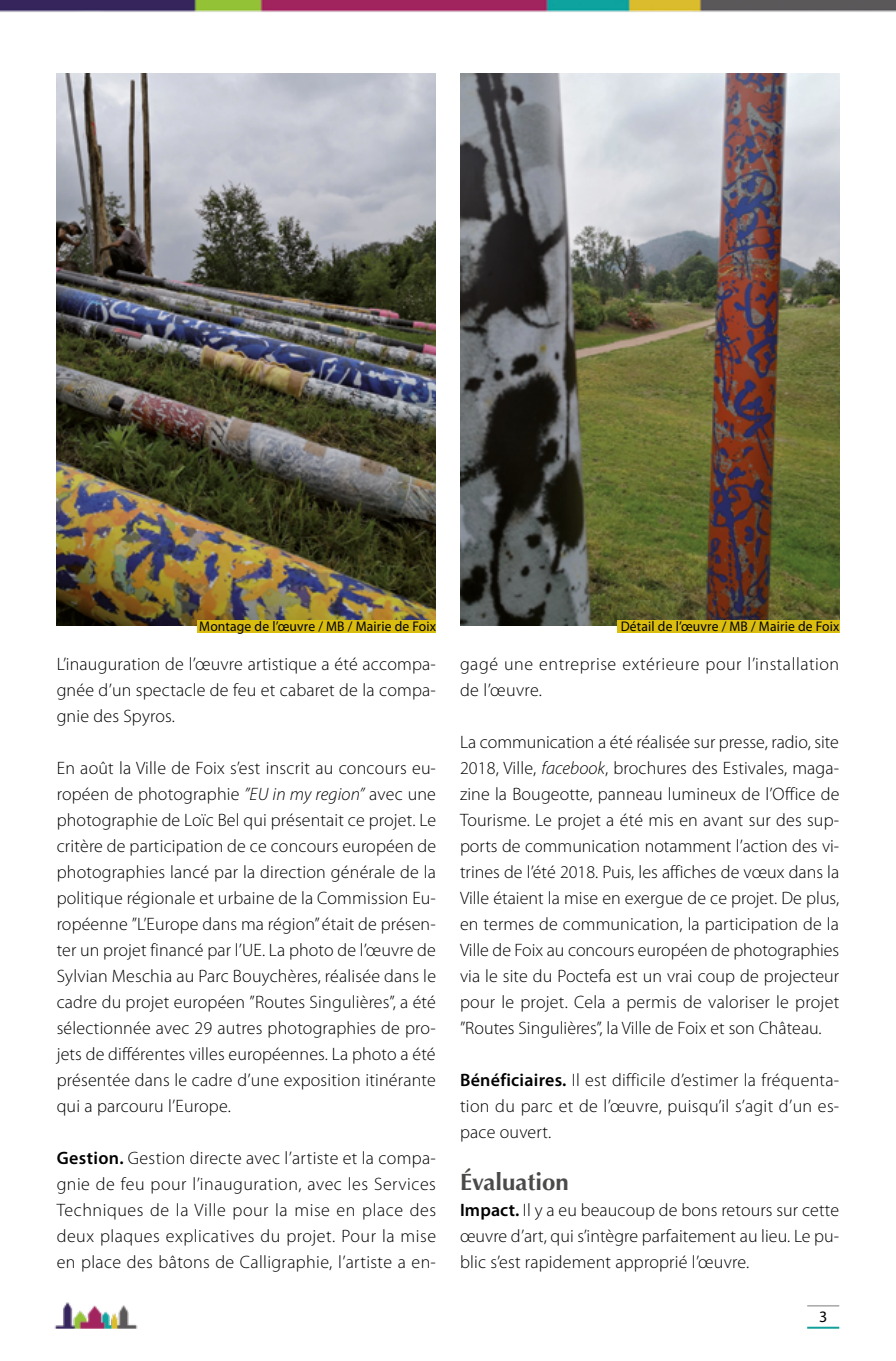
<style>
.page{position:relative;width:896px;height:1361px;background:#fff}
.page>*{position:absolute;margin:0;border:0;box-sizing:border-box;transform-origin:0 0}
._01_Titolar_2{font:700 24px "Optima";color:#4a4a49}
._02_text_general{font:300 18px/26px "Myriad Pro";letter-spacing:.01em;color:#000;text-align:justify}
._02_text_general-2{font:300 18px/26px "Myriad Pro";letter-spacing:.03em;color:#000}
.t1{font:16px "Myriad Pro";color:#000}
._03_peus_de_foto{font:14px "Myriad Pro";letter-spacing:.01em;color:#000}
.s1{font-style:italic}
.s2{font-weight:600}
</style>
<div class="page">
<img style="left:54px;top:1302px;width:84px;height:26px">
<hr style="left:807px;top:1305px;width:32px;height:1px;background:#7c7b7b">
<hr style="left:807px;top:1326px;width:32px;height:2px;background:#12a19a">
<img style="left:0;top:0;width:896px;height:12px">
<img style="left:57px;top:74px;width:379px;height:551px">
<div style="left:197px;top:620px;width:239px;height:12px;background:#dbbd0f"></div>
<img style="left:460px;top:74px;width:379px;height:551px">
<div style="left:617px;top:620px;width:222px;height:12px;background:#dbbd0f"></div>
<p class="_03_peus_de_foto" style="left:199px;top:617px;width:238px">Montage de l’œuvre / MB / Mairie de Foix</p>
<p class="_03_peus_de_foto" style="left:621px;top:617px;width:220px">Détail de l’œuvre / MB / Mairie de Foix</p>
<p class="_02_text_general" style="left:57px;top:651px;width:381px">L’inauguration de l’œuvre artistique a été accompa&shy;gnée d’un spectacle de feu et cabaret de la compa&shy;gnie des Spyros.</p>
<p class="_02_text_general" style="left:57px;top:755px;width:381px">En août la Ville de Foix s’est inscrit au concours eu&shy;ropéen de photographie <span class="s1">”EU in my region”</span> avec une photographie de Loïc Bel qui présentait ce projet. Le critère de participation de ce concours européen de photographies lancé par la direction générale de la politique régionale et urbaine de la Commission Eu&shy;ropéenne ”L’Europe dans ma région” était de présen&shy;ter un projet financé par l’UE. La photo de l’œuvre de Sylvian Meschia au Parc Bouychères, réalisée dans le cadre du projet européen ”Routes Singulières”, a été sélectionnée avec 29 autres photographies de pro&shy;jets de différentes villes européennes. La photo a été présentée dans le cadre d’une exposition itinérante qui a parcouru l’Europe.</p>
<p class="_02_text_general" style="left:57px;top:1145px;width:381px"><span class="s2">Gestion.</span> Gestion directe avec l’artiste et la compa&shy;gnie de feu pour l’inauguration, avec les Services Techniques de la Ville pour la mise en place des deux plaques explicatives du projet. Pour la mise en place des bâtons de Calligraphie, l’artiste a en-</p>
<p class="_02_text_general-2" style="left:460px;top:651px;width:381px">gagé une entreprise extérieure pour l’installation de l’œuvre.</p>
<p class="_02_text_general" style="left:460px;top:729px;width:381px">La communication a été réalisée sur presse, radio, site 2018, Ville, <span class="s1">facebook</span>, brochures des Estivales, maga&shy;zine la Bougeotte, panneau lumineux de l’Office de Tourisme. Le projet a été mis en avant sur des sup&shy;ports de communication notamment l’action des vi&shy;trines de l’été 2018. Puis, les affiches de vœux dans la Ville étaient la mise en exergue de ce projet. De plus, en termes de communication, la participation de la Ville de Foix au concours européen de photographies via le site du Poctefa est un vrai coup de projecteur pour le projet. Cela a permis de valoriser le projet ”Routes Singulières”, la Ville de Foix et son Château.</p>
<p class="_02_text_general" style="left:460px;top:1067px;width:381px"><span class="s2">Bénéficiaires.</span> Il est difficile d’estimer la fréquenta&shy;tion du parc et de l’œuvre, puisqu’il s’agit d’un es&shy;pace ouvert.</p>
<p class="_01_Titolar_2" style="left:460px;top:1168px;width:110px">Évaluation</p>
<p class="_02_text_general" style="left:460px;top:1197px;width:381px"><span class="s2">Impact.</span> Il y a eu beaucoup de bons retours sur cette œuvre d’art, qui s’intègre parfaitement au lieu. Le pu&shy;blic s’est rapidement approprié l’œuvre.</p>
<p class="t1" style="left:819px;top:1307px;width:10px">3</p>
</div>
